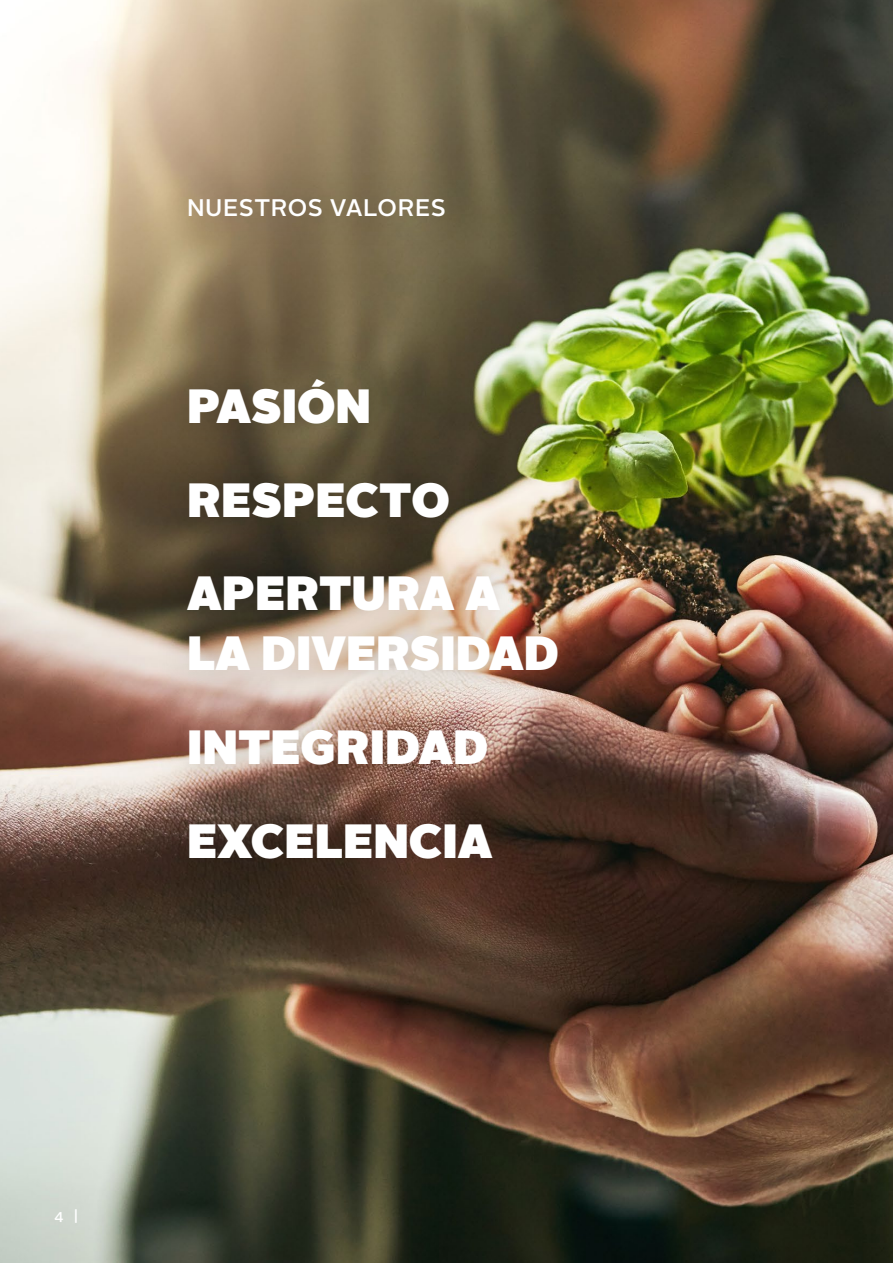
<style>
.page{position:relative;width:893px;height:1263px;background:#fff}
.page>*{position:absolute;margin:0;border:0;box-sizing:border-box;transform-origin:0 0}
.t1{font:900 48px/93.8px "Alright Sans";color:#fff}
.t2{font:500 24px "Alright Sans";letter-spacing:.02em;color:#fff}
.t3{font:500 14.25px "Alright Sans";color:#fff}
</style>
<div class="page">
<img style="left:0;top:0;width:893px;height:1263px">
<div style="left:152px;top:345px;width:442px;height:551px;background:#000;opacity:.25"></div>
<div style="left:153px;top:161px;width:326px;height:92px;background:#000;opacity:.25"></div>
<p class="t2" style="left:187px;top:191px;width:260px">NUESTROS VALORES</p>
<p class="t1" style="left:187px;top:359px;width:315px">PASIÓN<br>RESPECTO<br>APERTURA A</p>
<p class="t1" style="left:187px;top:606px;width:373px">LA DIVERSIDAD<br>INTEGRIDAD<br>EXCELENCIA</p>
<p class="t3" style="left:54px;top:1205px;width:26px">4 |</p>
</div>
